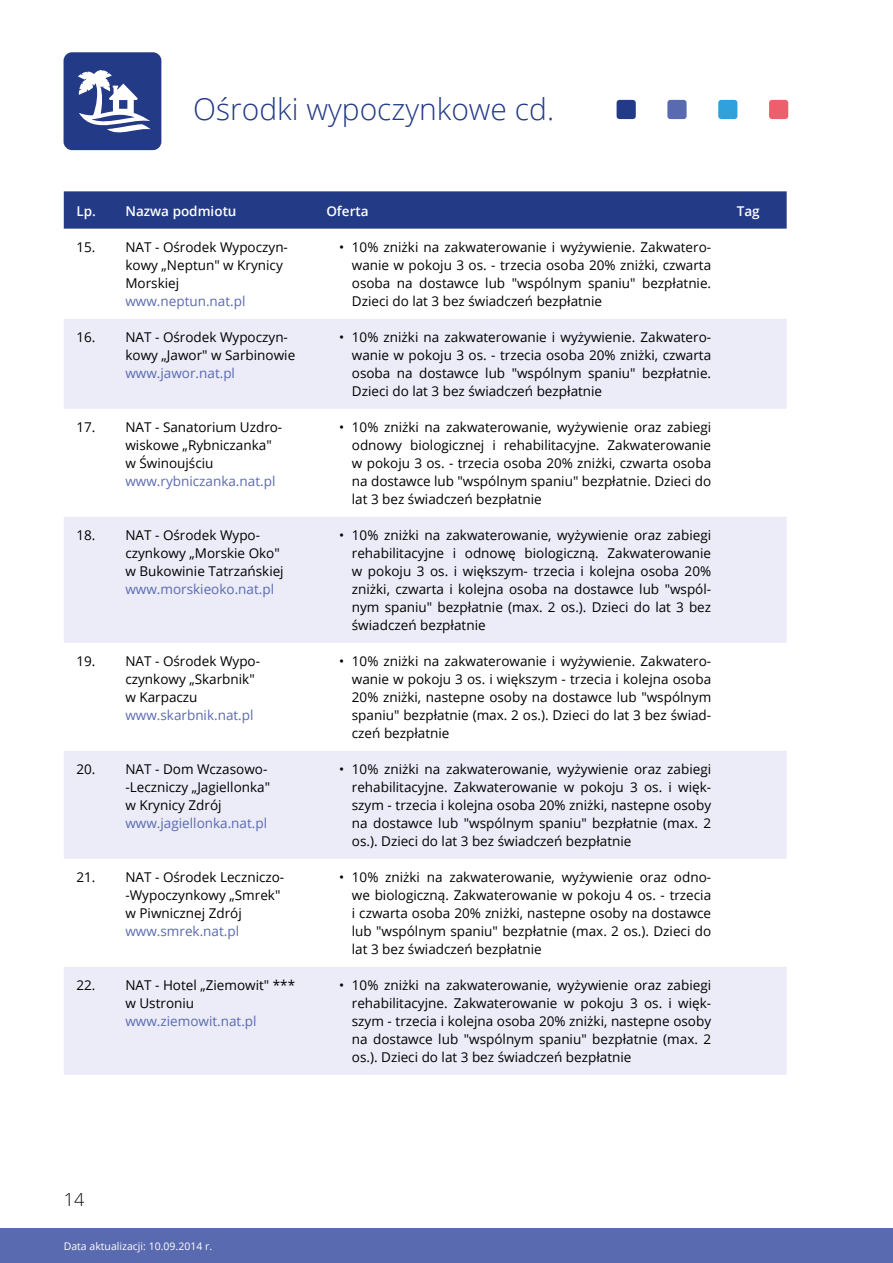
<style>
.page{position:relative;width:893px;height:1263px;background:#fff}
.page>*{position:absolute;margin:0;border:0;box-sizing:border-box;transform-origin:0 0}
.t1{font:300 30px "Open Sans";color:#233a86}
.t2{font:300 18px "Open Sans";color:#000}
.t3{font:13.5px/18px "Open Sans";color:#000}
.t4{font:13.5px "Open Sans";color:#5a6ab0}
.t5{font:600 13.5px "Open Sans";color:#fff}
.t6{font:10.5px "Open Sans";color:#fff}
</style>
<div class="page">
<div style="left:0;top:1229px;width:893px;height:34px;background:#5a6ab0"></div>
<div style="left:617px;top:100px;width:19px;height:19px;background:#233a86;border-radius:3px"></div>
<div style="left:667px;top:100px;width:20px;height:19px;background:#5a6ab0;border-radius:3px"></div>
<div style="left:718px;top:100px;width:19px;height:19px;background:#31a1dc;border-radius:3px"></div>
<div style="left:769px;top:100px;width:19px;height:19px;background:#ec5f6c;border-radius:3px"></div>
<div style="left:64px;top:52px;width:97px;height:98px;background:#233a86;border-radius:8px"></div>
<svg style="left:78px;top:70px;width:73px;height:63px"></svg>
<div style="left:64px;top:191px;width:723px;height:38px;background:#233a86"></div>
<svg style="left:64px;top:319px;width:723px;height:756px;fill:#ebecf7"></svg>
<h1 class="t1" style="left:193px;top:88px;width:362px">Ośrodki wypoczynkowe cd.</h1>
<p class="t5" style="left:77px;top:202px;width:161px">Lp. Nazwa podmiotu</p>
<p class="t5" style="left:326px;top:202px;width:44px">Oferta</p>
<p class="t5" style="left:737px;top:202px;width:24px">Tag</p>
<p class="t3" style="left:125px;top:238px;width:164px;text-indent:-49px">15. NAT - Ośrodek Wypoczyn&shy;kowy „Neptun" w Krynicy<br>Morskiej</p>
<p class="t4" style="left:125px;top:292px;width:122px">www.neptun.nat.pl</p>
<p class="t3" style="left:352px;top:238px;width:361px;text-align:justify;text-indent:-13px">• 10% zniżki na zakwaterowanie i wyżywienie. Zakwatero&shy;wanie w pokoju 3 os. - trzecia osoba 20% zniżki, czwarta osoba na dostawce lub "wspólnym spaniu" bezpłatnie.<br>Dzieci do lat 3 bez świadczeń bezpłatnie</p>
<p class="t3" style="left:125px;top:328px;width:171px;text-indent:-49px">16. NAT - Ośrodek Wypoczyn&shy;kowy „Jawor" w Sarbinowie</p>
<p class="t4" style="left:125px;top:364px;width:111px">www.jawor.nat.pl</p>
<p class="t3" style="left:125px;top:418px;width:158px;text-indent:-49px">17. NAT - Sanatorium Uzdro&shy;wiskowe „Rybniczanka" w Świnoujściu</p>
<p class="t4" style="left:125px;top:472px;width:151px">www.rybniczanka.nat.pl</p>
<p class="t3" style="left:125px;top:526px;width:160px;text-indent:-49px">18. NAT - Ośrodek Wypo&shy;czynkowy „Morskie Oko" w Bukowinie Tatrzańskiej</p>
<p class="t4" style="left:125px;top:580px;width:150px">www.morskieoko.nat.pl</p>
<p class="t3" style="left:125px;top:652px;width:136px;text-indent:-49px">19. NAT - Ośrodek Wypo&shy;czynkowy „Skarbnik" w Karpaczu</p>
<p class="t4" style="left:125px;top:706px;width:130px">www.skarbnik.nat.pl</p>
<p class="t3" style="left:125px;top:760px;width:146px;text-indent:-49px">20. NAT - Dom Wczasowo--Leczniczy „Jagiellonka" w Krynicy Zdrój</p>
<p class="t4" style="left:125px;top:814px;width:143px">www.jagiellonka.nat.pl</p>
<p class="t3" style="left:125px;top:868px;width:160px;text-indent:-49px">21. NAT - Ośrodek Leczniczo--Wypoczynkowy „Smrek" w Piwnicznej Zdrój</p>
<p class="t4" style="left:125px;top:922px;width:115px">www.smrek.nat.pl</p>
<p class="t3" style="left:125px;top:976px;width:171px;text-indent:-49px">22. NAT - Hotel „Ziemowit" *** w Ustroniu</p>
<p class="t4" style="left:125px;top:1012px;width:133px">www.ziemowit.nat.pl</p>
<p class="t3" style="left:352px;top:328px;width:361px;text-align:justify;text-indent:-13px">• 10% zniżki na zakwaterowanie i wyżywienie. Zakwatero&shy;wanie w pokoju 3 os. - trzecia osoba 20% zniżki, czwarta osoba na dostawce lub "wspólnym spaniu" bezpłatnie.<br>Dzieci do lat 3 bez świadczeń bezpłatnie</p>
<p class="t3" style="left:352px;top:418px;width:361px;text-align:justify;text-indent:-13px">• 10% zniżki na zakwaterowanie, wyżywienie oraz zabiegi odnowy biologicznej i rehabilitacyjne. Zakwaterowanie w pokoju 3 os. - trzecia osoba 20% zniżki, czwarta osoba na dostawce lub "wspólnym spaniu" bezpłatnie. Dzieci do lat 3 bez świadczeń bezpłatnie</p>
<p class="t3" style="left:352px;top:526px;width:361px;text-align:justify;text-indent:-13px">• 10% zniżki na zakwaterowanie, wyżywienie oraz zabiegi rehabilitacyjne i odnowę biologiczną. Zakwaterowanie w pokoju 3 os. i większym- trzecia i kolejna osoba 20% zniżki, czwarta i kolejna osoba na dostawce lub "wspól&shy;nym spaniu" bezpłatnie (max. 2 os.). Dzieci do lat 3 bez świadczeń bezpłatnie</p>
<p class="t3" style="left:352px;top:652px;width:361px;text-align:justify;text-indent:-13px">• 10% zniżki na zakwaterowanie i wyżywienie. Zakwatero&shy;wanie w pokoju 3 os. i większym - trzecia i kolejna osoba 20% zniżki, nastepne osoby na dostawce lub "wspólnym spaniu" bezpłatnie (max. 2 os.). Dzieci do lat 3 bez świad&shy;czeń bezpłatnie</p>
<p class="t3" style="left:352px;top:760px;width:361px;text-align:justify;text-indent:-13px">• 10% zniżki na zakwaterowanie, wyżywienie oraz zabiegi rehabilitacyjne. Zakwaterowanie w pokoju 3 os. i więk&shy;szym - trzecia i kolejna osoba 20% zniżki, nastepne osoby na dostawce lub "wspólnym spaniu" bezpłatnie (max. 2 os.). Dzieci do lat 3 bez świadczeń bezpłatnie</p>
<p class="t3" style="left:352px;top:868px;width:361px;text-align:justify;text-indent:-13px">• 10% zniżki na zakwaterowanie, wyżywienie oraz odno&shy;we biologiczną. Zakwaterowanie w pokoju 4 os. - trzecia i czwarta osoba 20% zniżki, nastepne osoby na dostawce lub "wspólnym spaniu" bezpłatnie (max. 2 os.). Dzieci do lat 3 bez świadczeń bezpłatnie</p>
<p class="t3" style="left:352px;top:976px;width:361px;text-align:justify;text-indent:-13px">• 10% zniżki na zakwaterowanie, wyżywienie oraz zabiegi rehabilitacyjne. Zakwaterowanie w pokoju 3 os. i więk&shy;szym - trzecia i kolejna osoba 20% zniżki, nastepne osoby na dostawce lub "wspólnym spaniu" bezpłatnie (max. 2 os.). Dzieci do lat 3 bez świadczeń bezpłatnie</p>
<h2 class="t2" style="left:64px;top:1187px;width:22px">14</h2>
<p class="t6" style="left:64px;top:1239px;width:150px">Data aktualizacji: 10.09.2014 r.</p>
</div>
